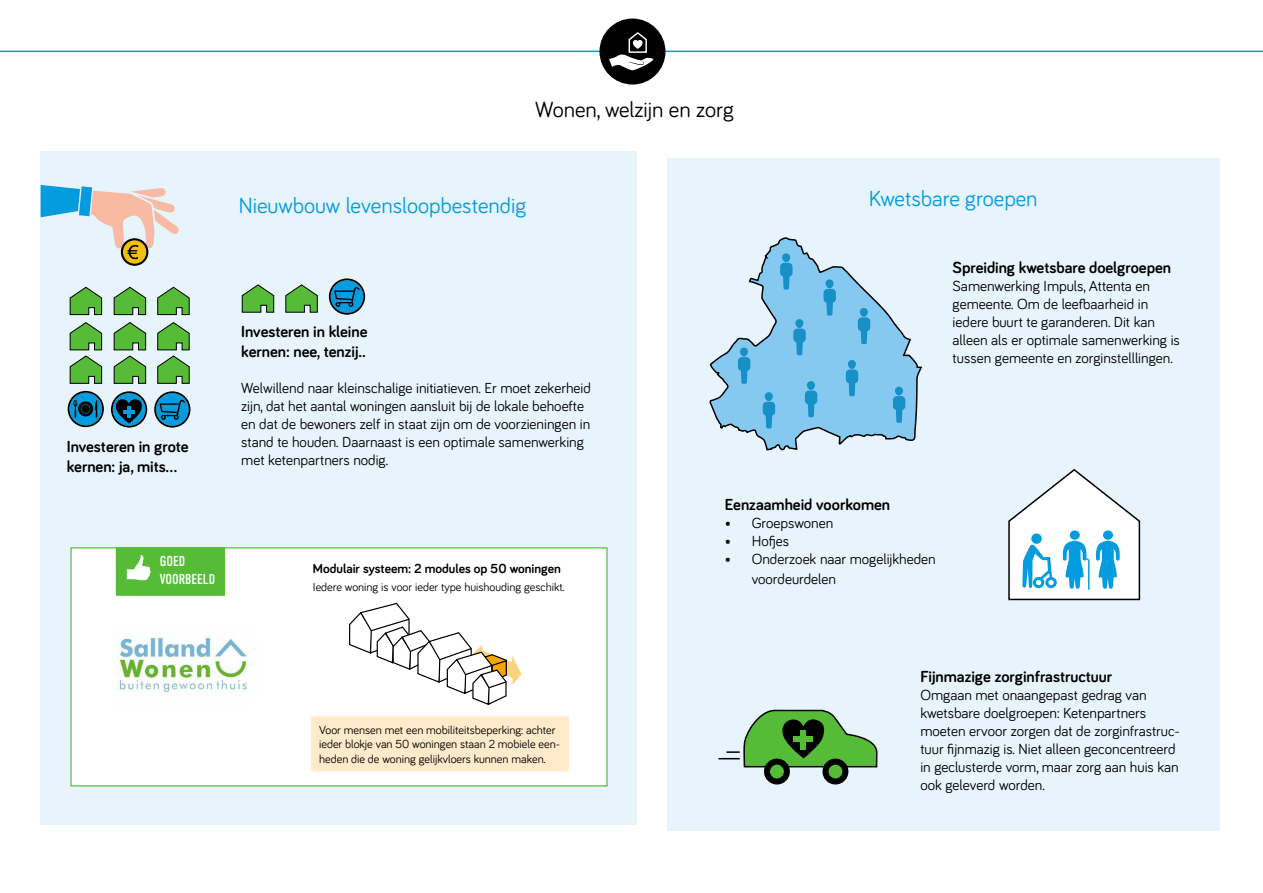
<style>
.page{position:relative;width:1263px;height:893px;background:#fff}
.page>*{position:absolute;margin:0;border:0;box-sizing:border-box;transform-origin:0 0}
.t1{font:22.5px "Bariol";color:#049cde}
.t2{font:22.5px "Bariol";color:#000}
.t3{font:700 16.5px "Bariol";color:#000}
.t4{font:15px/18px "Bariol";color:#000}
.t5{font:14.4px "DIN Condensed";color:#fff}
.t6{font:700 13.5px "Bariol";color:#000}
.t7{font:12px/14.4px "Bariol";color:#000}
</style>
<div class="page">
<div style="left:40px;top:151px;width:597px;height:674px;background:#e7f4fc"></div>
<div style="left:70px;top:547px;width:538px;height:239px;background:#fff"></div>
<hr style="left:0;top:51px;width:1263px;height:1px;background:#049cde">
<div style="left:599px;top:19px;width:66px;height:66px;background:#000;border-radius:50%"></div>
<svg style="left:609px;top:32px;width:45px;height:39px"></svg>
<div style="left:668px;top:158px;width:552px;height:672px;background:#e7f4fc"></div>
<svg style="left:111px;top:391px;width:36px;height:37px"></svg>
<svg style="left:329px;top:278px;width:36px;height:37px"></svg>
<svg style="left:154px;top:391px;width:36px;height:37px"></svg>
<svg style="left:68px;top:391px;width:36px;height:36px"></svg>
<div style="left:81px;top:405px;width:9px;height:8px;background:#000;border-radius:50%"></div>
<svg style="left:69px;top:322px;width:33px;height:62px"></svg>
<svg style="left:69px;top:286px;width:33px;height:29px"></svg>
<svg style="left:113px;top:322px;width:33px;height:62px"></svg>
<svg style="left:113px;top:286px;width:33px;height:29px"></svg>
<svg style="left:241px;top:284px;width:33px;height:29px"></svg>
<svg style="left:157px;top:322px;width:33px;height:62px"></svg>
<svg style="left:157px;top:286px;width:33px;height:29px"></svg>
<svg style="left:285px;top:284px;width:33px;height:29px"></svg>
<div style="left:121px;top:239px;width:27px;height:26px;background:#010100;border-radius:50%"></div>
<svg style="left:122px;top:239px;width:25px;height:26px"></svg>
<div style="left:121px;top:238px;width:27px;height:28px;border:2px solid #000;border-radius:50%"></div>
<svg style="left:41px;top:185px;width:138px;height:74px"></svg>
<svg style="left:710px;top:238px;width:211px;height:212px"></svg>
<div style="left:846px;top:369px;width:12px;height:14px;background:#1690c7;border-radius:4px"></div>
<div style="left:767px;top:762px;width:20px;height:19px;background:#56bc38;border-radius:50%"></div>
<div style="left:764px;top:759px;width:26px;height:25px;border:6px solid #000;border-radius:50%"></div>
<div style="left:825px;top:762px;width:20px;height:19px;background:#56bc38;border-radius:50%"></div>
<div style="left:822px;top:759px;width:26px;height:25px;border:6px solid #000;border-radius:50%"></div>
<svg style="left:718px;top:709px;width:160px;height:59px"></svg>
<svg style="left:1008px;top:469px;width:133px;height:132px"></svg>
<div style="left:311px;top:716px;width:258px;height:55px;background:#ffeaca"></div>
<svg style="left:349px;top:602px;width:172px;height:104px"></svg>
<img style="left:118px;top:637px;width:130px;height:56px">
<div style="left:116px;top:547px;width:109px;height:49px;background:#56bc38;border:1px solid #56bc38"></div>
<svg style="left:127px;top:555px;width:24px;height:25px"></svg>
<p class="t2" style="left:535px;top:94px;width:200px">Wonen, welzijn en zorg</p>
<p class="t1" style="left:239px;top:191px;width:289px">Nieuwbouw levensloopbestendig</p>
<p class="t3" style="left:67px;top:435px;width:123px">Investeren in grote</p>
<p class="t3" style="left:67px;top:455px;width:112px">kernen: ja, mits...</p>
<p class="t3" style="left:241px;top:320px;width:128px">Investeren in kleine</p>
<p class="t3" style="left:241px;top:340px;width:126px">kernen: nee, tenzij..</p>
<p class="t4" style="left:241px;top:378px;width:351px">Welwillend naar kleinschalige initiatieven. Er moet zekerheid zijn, dat het aantal woningen aansluit bij de lokale behoefte en dat de bewoners zelf in staat zijn om de voorzieningen in stand te houden. Daarnaast is een optimale samenwerking met ketenpartners nodig.</p>
<p class="t5" style="left:160px;top:553px;width:27px">GOED</p>
<p class="t5" style="left:160px;top:571px;width:57px">VOORBEELD</p>
<p class="t6" style="left:313px;top:559px;width:249px">Modulair systeem: 2 modules op 50 woningen</p>
<p class="t7" style="left:313px;top:579px;width:253px">Iedere woning is voor ieder type huishouding geschikt.</p>
<p class="t1" style="left:869px;top:183px;width:170px">Kwetsbare groepen</p>
<p class="t3" style="left:952px;top:256px;width:220px">Spreiding kwetsbare doelgroepen</p>
<p class="t4" style="left:952px;top:276px;width:229px">Samenwerking Impuls, Attenta en gemeente. Om de leefbaarheid in iedere buurt te garanderen. Dit kan alleen als er optimale samenwerking is tussen gemeente en zorginstelllingen.</p>
<p class="t3" style="left:725px;top:493px;width:167px">Eenzaamheid voorkomen</p>
<p class="t4" style="left:725px;top:514px;width:110px">• Groepswonen</p>
<p class="t4" style="left:725px;top:532px;width:66px">• Hofjes</p>
<p class="t4" style="left:752px;top:549px;width:186px;line-height:19.8px;text-indent:-27px">• Onderzoek naar mogelijkheden voordeurdelen</p>
<p class="t7" style="left:319px;top:722px;width:242px">Voor mensen met een mobiliteitsbeperking: achter ieder blokje van 50 woningen staan 2 mobiele een&shy;heden die de woning gelijkvloers kunnen maken.</p>
<p class="t3" style="left:920px;top:665px;width:193px">Fijnmazige zorginfrastructuur</p>
<p class="t4" style="left:920px;top:685px;width:261px">Omgaan met onaangepast gedrag van kwetsbare doelgroepen: Ketenpartners moeten ervoor zorgen dat de zorginfrastruc&shy;tuur fijnmazig is. Niet alleen geconcentreerd in geclusterde vorm, maar zorg aan huis kan ook geleverd worden.</p>
</div>
